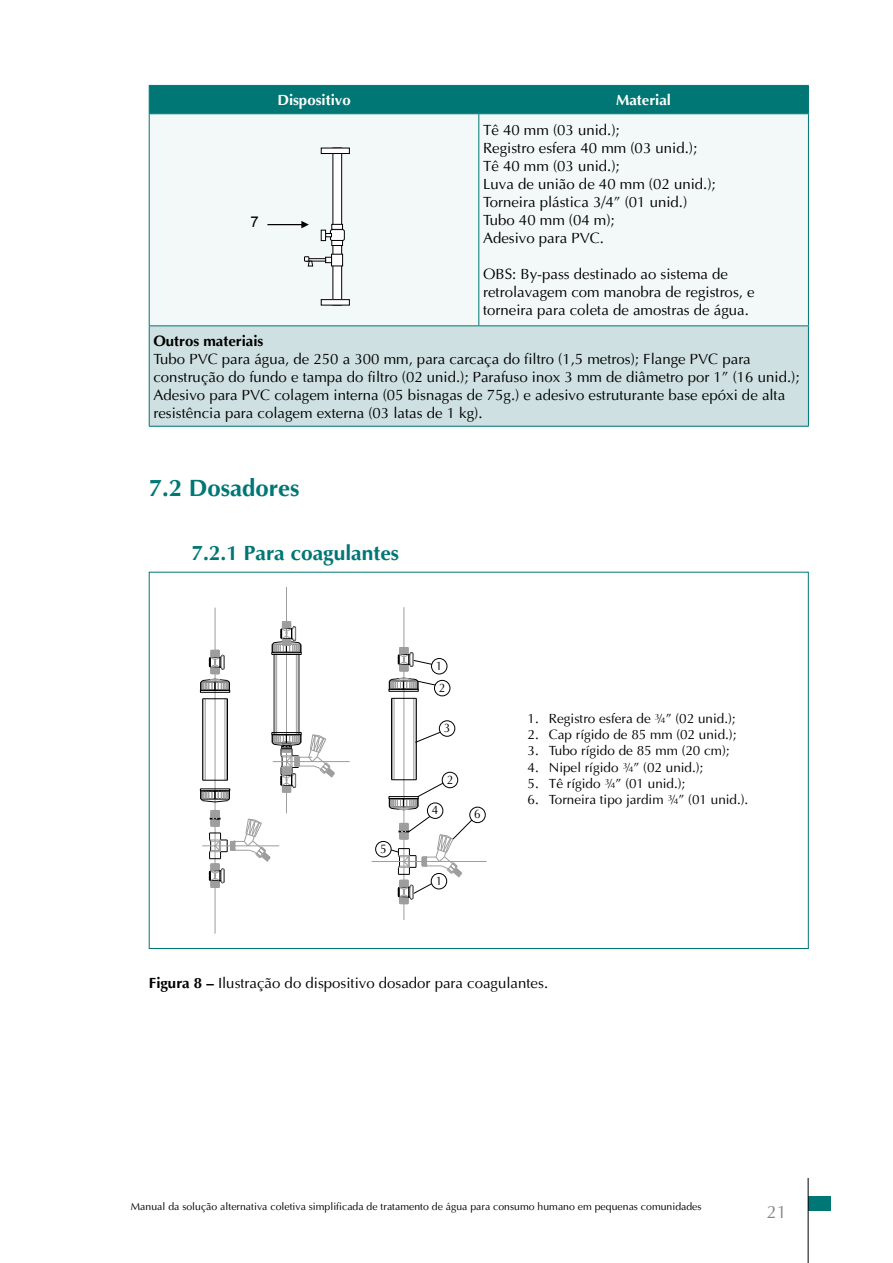
<style>
.page{position:relative;width:893px;height:1263px;background:#fff}
.page>*{position:absolute;margin:0;border:0;box-sizing:border-box;transform-origin:0 0}
.t1{font:700 24px "Ottawa";color:#007775}
.t2{font:700 21px "Ottawa";color:#007775}
.t3{font:18px "Ottawa Plain";color:#878787}
.t4{font:15px/18px "Ottawa Plain";color:#000}
.t5{font:700 15px "Ottawa";color:#fff}
.t6{font:700 15px "Ottawa";color:#000}
.t7{font:14.85px "Arial";color:#000}
.t8{font:13.5px "Ottawa Plain";color:#000}
.t9{font:12.3px "Ottawa Plain";color:#000;scale:.95 1}
.t10{font:10.5px "Ottawa Plain";color:#000}
.s1{font-family:"Ottawa";font-weight:700}
</style>
<div class="page">
<div style="left:808px;top:1197px;width:22px;height:14px;background:#007775"></div>
<hr style="left:808px;top:1178px;width:1px;height:85px;background:#000">
<div style="left:150px;top:114px;width:658px;height:211px;background:#f3f8f8"></div>
<div style="left:149px;top:326px;width:659px;height:100px;background:#cee0e1"></div>
<hr style="left:478px;top:114px;width:1px;height:211px;background:#007775">
<hr style="left:149px;top:325px;width:330px;height:1px;background:#007775">
<hr style="left:479px;top:325px;width:330px;height:1px;background:#007775">
<div style="left:149px;top:85px;width:660px;height:29px;background:#007775"></div>
<hr style="left:149px;top:114px;width:1px;height:211px;background:#007775">
<hr style="left:808px;top:114px;width:1px;height:211px;background:#007775">
<hr style="left:149px;top:326px;width:1px;height:100px;background:#007775">
<hr style="left:808px;top:326px;width:1px;height:100px;background:#007775">
<hr style="left:149px;top:426px;width:330px;height:1px;background:#007775">
<hr style="left:479px;top:426px;width:330px;height:1px;background:#007775">
<div style="left:333px;top:148px;width:9px;height:157px;background:#fff"></div>
<div style="left:332px;top:148px;width:10px;height:157px;border:1px solid #000"></div>
<div style="left:330px;top:230px;width:14px;height:10px;background:#fff;border-radius:2px"></div>
<div style="left:330px;top:229px;width:15px;height:12px;border:1px solid #000;border-radius:2px"></div>
<svg style="left:326px;top:233px;width:6px;height:4px"></svg>
<div style="left:321px;top:230px;width:5px;height:11px;background:#fff"></div>
<div style="left:321px;top:230px;width:5px;height:11px;border:1px solid #000"></div>
<div style="left:332px;top:240px;width:11px;height:5px;background:#fff"></div>
<div style="left:331px;top:240px;width:12px;height:6px;border:1px solid #000"></div>
<div style="left:332px;top:224px;width:11px;height:5px;background:#fff"></div>
<div style="left:331px;top:224px;width:12px;height:6px;border:1px solid #000"></div>
<div style="left:321px;top:300px;width:28px;height:5px;background:#fff"></div>
<div style="left:321px;top:299px;width:29px;height:7px;border:1px solid #000"></div>
<div style="left:321px;top:148px;width:28px;height:5px;background:#fff"></div>
<div style="left:321px;top:148px;width:29px;height:6px;border:1px solid #000"></div>
<div style="left:332px;top:254px;width:11px;height:12px;background:#fff"></div>
<div style="left:331px;top:254px;width:12px;height:12px;border:1px solid #000"></div>
<div style="left:325px;top:257px;width:7px;height:6px;border:1px solid #000"></div>
<div style="left:306px;top:258px;width:20px;height:4px;border:1px solid #000"></div>
<svg style="left:304px;top:256px;width:10px;height:11px"></svg>
<svg style="left:267px;top:221px;width:42px;height:7px"></svg>
<hr style="left:215px;top:608px;width:1px;height:326px;background:#9e9d9d">
<hr style="left:202px;top:699px;width:1px;height:81px;background:#000">
<hr style="left:227px;top:699px;width:1px;height:81px;background:#000">
<hr style="left:226px;top:699px;width:1px;height:81px;background:#9e9d9d">
<hr style="left:225px;top:699px;width:1px;height:81px;background:#9e9d9d">
<hr style="left:203px;top:699px;width:1px;height:81px;background:#9e9d9d">
<hr style="left:205px;top:699px;width:1px;height:81px;background:#9e9d9d">
<svg style="left:203px;top:780px;width:24px;height:1px"></svg>
<svg style="left:200px;top:791px;width:30px;height:11px"></svg>
<div style="left:200px;top:789px;width:30px;height:2px;border:1px solid #000"></div>
<hr style="left:404px;top:607px;width:1px;height:313px;background:#9e9d9d">
<hr style="left:391px;top:698px;width:1px;height:82px;background:#000">
<hr style="left:416px;top:698px;width:1px;height:82px;background:#000">
<hr style="left:415px;top:698px;width:1px;height:82px;background:#9e9d9d">
<hr style="left:413px;top:698px;width:1px;height:82px;background:#9e9d9d">
<hr style="left:392px;top:698px;width:1px;height:82px;background:#9e9d9d">
<hr style="left:394px;top:698px;width:1px;height:82px;background:#9e9d9d">
<svg style="left:415px;top:731px;width:27px;height:11px"></svg>
<svg style="left:203px;top:698px;width:24px;height:1px"></svg>
<hr style="left:286px;top:587px;width:1px;height:226px;background:#9e9d9d">
<hr style="left:274px;top:653px;width:1px;height:82px;background:#000">
<hr style="left:299px;top:653px;width:1px;height:82px;background:#000">
<hr style="left:298px;top:653px;width:1px;height:82px;background:#9e9d9d">
<hr style="left:296px;top:653px;width:1px;height:82px;background:#9e9d9d">
<hr style="left:275px;top:653px;width:1px;height:82px;background:#9e9d9d">
<hr style="left:276px;top:653px;width:1px;height:82px;background:#9e9d9d">
<div style="left:272px;top:732px;width:29px;height:3px;border:1px solid #000"></div>
<hr style="left:372px;top:861px;width:115px;height:1px;background:#9e9d9d">
<hr style="left:202px;top:845px;width:77px;height:1px;background:#9e9d9d">
<hr style="left:273px;top:761px;width:77px;height:1px;background:#9e9d9d">
<svg style="left:389px;top:678px;width:46px;height:12px"></svg>
<svg style="left:391px;top:698px;width:25px;height:1px"></svg>
<svg style="left:389px;top:779px;width:55px;height:31px"></svg>
<svg style="left:200px;top:650px;width:30px;height:41px"></svg>
<svg style="left:272px;top:621px;width:30px;height:33px"></svg>
<svg style="left:398px;top:647px;width:35px;height:25px"></svg>
<svg style="left:272px;top:734px;width:63px;height:59px"></svg>
<svg style="left:209px;top:810px;width:62px;height:78px"></svg>
<svg style="left:389px;top:816px;width:84px;height:88px"></svg>
<div style="left:431px;top:658px;width:16px;height:16px;border:1px solid #000;border-radius:50%"></div>
<div style="left:431px;top:873px;width:16px;height:16px;background:#fff;border-radius:50%"></div>
<div style="left:431px;top:873px;width:16px;height:16px;border:1px solid #000;border-radius:50%"></div>
<div style="left:470px;top:807px;width:15px;height:16px;background:#fff;border-radius:50%"></div>
<div style="left:470px;top:807px;width:15px;height:16px;border:1px solid #000;border-radius:50%"></div>
<div style="left:427px;top:803px;width:16px;height:15px;background:#fff;border-radius:50%"></div>
<div style="left:427px;top:803px;width:16px;height:15px;border:1px solid #000;border-radius:50%"></div>
<div style="left:376px;top:841px;width:15px;height:16px;border:1px solid #000;border-radius:50%"></div>
<div style="left:434px;top:680px;width:16px;height:16px;border:1px solid #000;border-radius:50%"></div>
<div style="left:439px;top:721px;width:16px;height:15px;background:#fff;border-radius:50%"></div>
<div style="left:439px;top:721px;width:16px;height:15px;border:1px solid #000;border-radius:50%"></div>
<div style="left:442px;top:772px;width:16px;height:16px;border:1px solid #000;border-radius:50%"></div>
<p class="t7" style="left:250px;top:213px;width:10px">7</p>
<p class="t5" style="left:277px;top:94px;width:75px">Dispositivo</p>
<p class="t5" style="left:616px;top:94px;width:56px">Material</p>
<p class="t4" style="left:483px;top:123px;width:234px">Tê 40 mm (03 unid.);<br>Registro esfera 40 mm (03 unid.);<br>Tê 40 mm (03 unid.);<br>Luva de união de 40 mm (02 unid.);<br>Torneira plástica 3/4” (01 unid.)<br>Tubo 40 mm (04 m);<br>Adesivo para PVC.</p>
<p class="t4" style="left:483px;top:267px;width:273px">OBS: By-pass destinado ao sistema de retrolavagem com manobra de registros, e torneira para coleta de amostras de água.</p>
<p class="t6" style="left:153px;top:334px;width:111px">Outros materiais</p>
<p class="t4" style="left:153px;top:351px;width:647px">Tubo PVC para água, de 250 a 300 mm, para carcaça do filtro (1,5 metros); Flange PVC para construção do fundo e tampa do filtro (02 unid.); Parafuso inox 3 mm de diâmetro por 1” (16 unid.); Adesivo para PVC colagem interna (05 bisnagas de 75g.) e adesivo estruturante base epóxi de alta resistência para colagem externa (03 latas de 1 kg).</p>
<h1 class="t1" style="left:149px;top:477px;width:152px">7.2 Dosadores</h1>
<h2 class="t2" style="left:191px;top:544px;width:209px">7.2.1 Para coagulantes</h2>
<p class="t9" style="left:380px;top:843px;width:8px">5</p>
<p class="t9" style="left:436px;top:661px;width:8px">1</p>
<p class="t9" style="left:439px;top:682px;width:8px">2</p>
<p class="t9" style="left:444px;top:723px;width:8px">3</p>
<p class="t9" style="left:432px;top:805px;width:8px">4</p>
<p class="t9" style="left:447px;top:774px;width:8px">2</p>
<p class="t9" style="left:474px;top:809px;width:8px">6</p>
<p class="t9" style="left:436px;top:875px;width:8px">1</p>
<p class="t8" style="left:528px;top:713px;width:209px">1. Registro esfera de ¾” (02 unid.);</p>
<p class="t8" style="left:528px;top:729px;width:210px">2. Cap rígido de 85 mm (02 unid.);</p>
<p class="t8" style="left:528px;top:745px;width:204px">3. Tubo rígido de 85 mm (20 cm);</p>
<p class="t8" style="left:528px;top:761px;width:177px">4. Nipel rígido ¾” (02 unid.);</p>
<p class="t8" style="left:528px;top:778px;width:159px">5. Tê rígido ¾” (01 unid.);</p>
<p class="t8" style="left:528px;top:794px;width:222px">6. Torneira tipo jardim ¾” (01 unid.).</p>
<p class="t4" style="left:149px;top:975px;width:401px"><span class="s1">Figura 8 –</span> Ilustração do dispositivo dosador para coagulantes.</p>
<p class="t10" style="left:131px;top:1202px;width:572px">Manual da solução alternativa coletiva simplificada de tratamento de água para consumo humano em pequenas comunidades</p>
<p class="t3" style="left:767px;top:1204px;width:22px">21</p>
</div>
